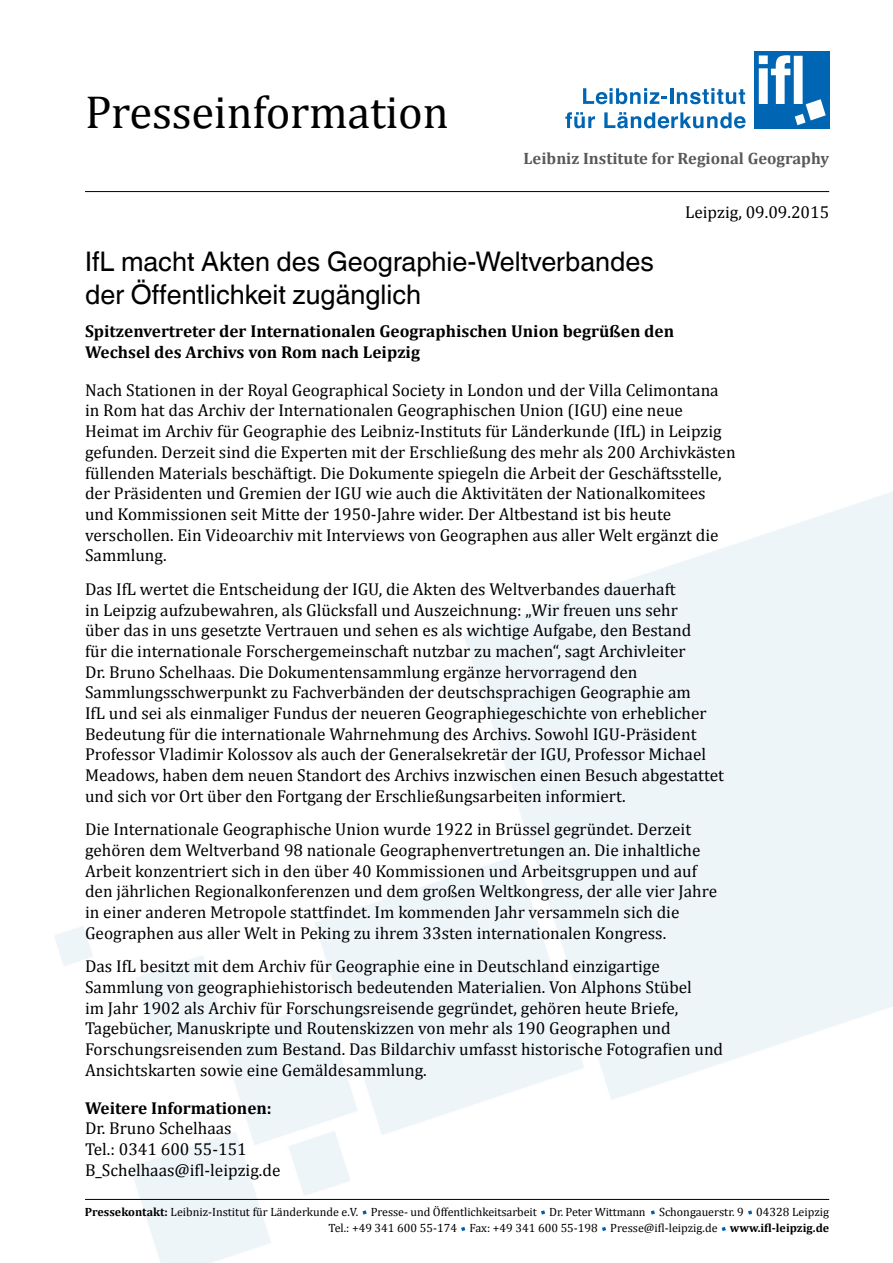
<style>
.page{position:relative;width:893px;height:1263px;background:#fff}
.page>*{position:absolute;margin:0;border:0;box-sizing:border-box;transform-origin:0 0}
.t1{font:46.5px "Cambria";letter-spacing:-.005em;color:#000}
.t2{font:27px/33px "Helvetica World";color:#000}
.t3{font:17.25px/20.7px "Cambria";color:#000}
.t4{font:700 17.25px/20.7px "Cambria";color:#000}
.t5{font:700 16.5px "Cambria";color:#58595b}
.t6{font:12px/16.5px "Cambria";color:#000;text-align:right}
.s1{font-weight:700}
</style>
<div class="page">
<svg style="left:583px;top:88px;width:84px;height:16px"></svg>
<hr style="left:670px;top:88px;width:3px;height:16px;background:#0066b3">
<svg style="left:677px;top:88px;width:68px;height:16px"></svg>
<svg style="left:565px;top:112px;width:30px;height:16px"></svg>
<svg style="left:604px;top:112px;width:141px;height:16px"></svg>
<div style="left:754px;top:51px;width:75px;height:77px;background:#0066b3"></div>
<svg style="left:759px;top:55px;width:67px;height:70px"></svg>
<hr style="left:85px;top:191px;width:744px;height:1px;background:#000">
<hr style="left:85px;top:1199px;width:744px;height:1px;background:#000">
<svg style="left:362px;top:1210px;width:5px;height:4px"></svg>
<svg style="left:541px;top:1210px;width:4px;height:4px"></svg>
<svg style="left:651px;top:1210px;width:4px;height:4px"></svg>
<svg style="left:748px;top:1210px;width:4px;height:4px"></svg>
<svg style="left:461px;top:1227px;width:4px;height:4px"></svg>
<svg style="left:602px;top:1227px;width:4px;height:4px"></svg>
<svg style="left:722px;top:1227px;width:4px;height:4px"></svg>
<h1 class="t1" style="left:85px;top:85px;width:365px">Presseinformation</h1>
<p class="t5" style="left:524px;top:146px;width:307px">Leibniz Institute for Regional Geography</p>
<p class="t3" style="left:685px;top:201px;width:146px">Leipzig, 09.09.2015</p>
<h2 class="t2" style="left:85px;top:245px;width:570px">IfL macht Akten des Geographie-Weltverbandes der Öffentlichkeit zugänglich</h2>
<p class="t4" style="left:85px;top:321px;width:591px">Spitzenvertreter der Internationalen Geographischen Union begrüßen den<br>Wechsel des Archivs von Rom nach Leipzig</p>
<p class="t3" style="left:85px;top:379px;width:652px">Nach Stationen in der Royal Geographical Society in London und der Villa Celimontana in Rom hat das Archiv der Internationalen Geographischen Union (IGU) eine neue Heimat im Archiv für Geographie des Leibniz-Instituts für Länderkunde (IfL) in Leipzig gefunden. Derzeit sind die Experten mit der Erschließung des mehr als 200 Archivkästen füllenden Materials beschäftigt. Die Dokumente spiegeln die Arbeit der Geschäftsstelle, der Präsidenten und Gremien der IGU wie auch die Aktivitäten der Nationalkomitees und Kommissionen seit Mitte der 1950-Jahre wider. Der Altbestand ist bis heute verschollen. Ein Videoarchiv mit Interviews von Geographen aus aller Welt ergänzt die Sammlung.</p>
<p class="t3" style="left:85px;top:578px;width:640px">Das IfL wertet die Entscheidung der IGU, die Akten des Weltverbandes dauerhaft<br>in Leipzig aufzubewahren, als Glücksfall und Auszeichnung: „Wir freuen uns sehr<br>über das in uns gesetzte Vertrauen und sehen es als wichtige Aufgabe, den Bestand<br>für die internationale Forschergemeinschaft nutzbar zu machen“, sagt Archivleiter<br>Dr. Bruno Schelhaas. Die Dokumentensammlung ergänze hervorragend den Sammlungsschwerpunkt zu Fachverbänden der deutschsprachigen Geographie am<br>IfL und sei als einmaliger Fundus der neueren Geographiegeschichte von erheblicher Bedeutung für die internationale Wahrnehmung des Archivs. Sowohl IGU-Präsident Professor Vladimir Kolossov als auch der Generalsekretär der IGU, Professor Michael Meadows, haben dem neuen Standort des Archivs inzwischen einen Besuch abgestattet und sich vor Ort über den Fortgang der Erschließungsarbeiten informiert.</p>
<p class="t3" style="left:85px;top:819px;width:634px">Die Internationale Geographische Union wurde 1922 in Brüssel gegründet. Derzeit gehören dem Weltverband 98 nationale Geographenvertretungen an. Die inhaltliche Arbeit konzentriert sich in den über 40 Kommissionen und Arbeitsgruppen und auf den jährlichen Regionalkonferenzen und dem großen Weltkongress, der alle vier Jahre in einer anderen Metropole stattfindet. Im kommenden Jahr versammeln sich die Geographen aus aller Welt in Peking zu ihrem 33sten internationalen Kongress.</p>
<p class="t3" style="left:85px;top:956px;width:640px">Das IfL besitzt mit dem Archiv für Geographie eine in Deutschland einzigartige Sammlung von geographiehistorisch bedeutenden Materialien. Von Alphons Stübel<br>im Jahr 1902 als Archiv für Forschungsreisende gegründet, gehören heute Briefe, Tagebücher, Manuskripte und Routenskizzen von mehr als 190 Geographen und Forschungsreisenden zum Bestand. Das Bildarchiv umfasst historische Fotografien und Ansichtskarten sowie eine Gemäldesammlung.</p>
<p class="t4" style="left:85px;top:1097px;width:188px">Weitere Informationen:</p>
<p class="t3" style="left:85px;top:1118px;width:197px">Dr. Bruno Schelhaas<br>Tel.: 0341 600 55-151<br>B_Schelhaas@ifl-leipzig.de</p>
<p class="t6" style="left:85px;top:1203px;width:746px"><span class="s1">Pressekontakt:</span> Leibniz-Institut für Länderkunde e.V. Presse- und Öffentlichkeitsarbeit Dr. Peter Wittmann Schongauerstr. 9 04328 Leipzig<br>Tel.: +49 341 600 55-174 Fax: +49 341 600 55-198 Presse@ifl-leipzig.de <span class="s1">www.ifl-leipzig.de</span></p>
</div>
